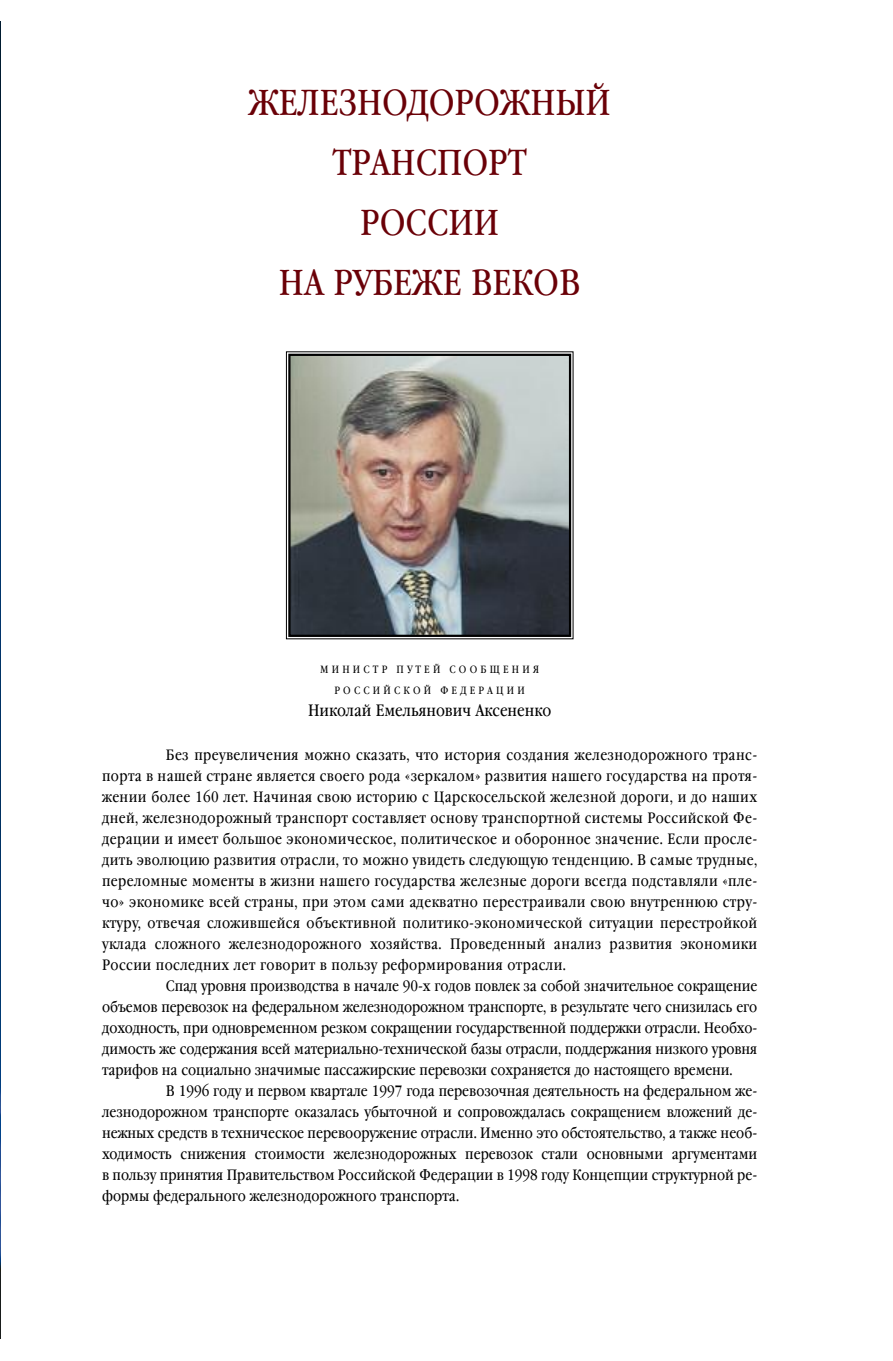
<style>
.page{position:relative;width:893px;height:1361px;background:#fff}
.page>*{position:absolute;margin:0;border:0;box-sizing:border-box;transform-origin:0 0}
.t1{font:36px/60px "Garamond Book Narrow C";color:#6a0007;text-align:center}
.t2{font:16.5px "Garamond Book Narrow C";color:#000}
.t3{font:15px "Garamond Book Narrow C";color:#000}
.t4{font:15px "Garamond Book Narrow C";letter-spacing:.025em;color:#000}
.t5{font:10.5px/21px "Garamond Book Narrow C";letter-spacing:.305em;color:#000;text-align:center}
</style>
<div class="page">
<img style="left:291px;top:357px;width:277px;height:277px">
<div style="left:288px;top:354px;width:283px;height:283px;border:2px solid #000"></div>
<img style="left:0;top:21px;width:1px;height:1317px">
<h1 class="t1" style="left:248px;top:72px;width:364px">ЖЕЛЕЗНОДОРОЖНЫЙ<br>ТРАНСПОРТ<br>РОССИИ<br>НА РУБЕЖЕ ВЕКОВ</h1>
<p class="t5" style="left:320px;top:658px;width:220px">МИНИСТР ПУТЕЙ СООБЩЕНИЯ<br>РОССИЙСКОЙ ФЕДЕРАЦИИ</p>
<p class="t2" style="left:308px;top:701px;width:245px">Николай Емельянович Аксененко</p>
<p class="t4" style="left:166px;top:746px;width:593px">Без преувеличения можно сказать, что история создания железнодорожного транс-</p>
<p class="t4" style="left:102px;top:767px;width:656px">порта в нашей стране является своего рода «зеркалом» развития нашего государства на протя-</p>
<p class="t4" style="left:102px;top:788px;width:656px">жении более 160 лет. Начиная свою историю с Царскосельской железной дороги, и до наших</p>
<p class="t4" style="left:102px;top:809px;width:656px">дней, железнодорожный транспорт составляет основу транспортной системы Российской Фе-</p>
<p class="t4" style="left:102px;top:830px;width:656px">дерации и имеет большое экономическое, политическое и оборонное значение. Если просле-</p>
<p class="t4" style="left:102px;top:851px;width:656px">дить эволюцию развития отрасли, то можно увидеть следующую тенденцию. В самые трудные,</p>
<p class="t4" style="left:102px;top:872px;width:656px">переломные моменты в жизни нашего государства железные дороги всегда подставляли «пле-</p>
<p class="t4" style="left:102px;top:893px;width:656px">чо» экономике всей страны, при этом сами адекватно перестраивали свою внутреннюю стру-</p>
<p class="t4" style="left:102px;top:914px;width:656px">ктуру, отвечая сложившейся объективной политико-экономической ситуации перестройкой</p>
<p class="t4" style="left:102px;top:935px;width:656px">уклада сложного железнодорожного хозяйства. Проведенный анализ развития экономики</p>
<p class="t4" style="left:102px;top:956px;width:465px">России последних лет говорит в пользу реформирования отрасли.</p>
<p class="t3" style="left:166px;top:977px;width:593px">Спад уровня производства в начале 90-х годов повлек за собой значительное сокращение</p>
<p class="t3" style="left:102px;top:998px;width:656px">объемов перевозок на федеральном железнодорожном транспорте, в результате чего снизилась его</p>
<p class="t3" style="left:102px;top:1019px;width:656px">доходность, при одновременном резком сокращении государственной поддержки отрасли. Необхо-</p>
<p class="t3" style="left:102px;top:1040px;width:656px">димость же содержания всей материально-технической базы отрасли, поддержания низкого уровня</p>
<p class="t3" style="left:102px;top:1061px;width:632px">тарифов на социально значимые пассажирские перевозки сохраняется до настоящего времени.</p>
<p class="t3" style="left:166px;top:1082px;width:593px">В 1996 году и первом квартале 1997 года перевозочная деятельность на федеральном же-</p>
<p class="t3" style="left:102px;top:1103px;width:656px">лезнодорожном транспорте оказалась убыточной и сопровождалась сокращением вложений де-</p>
<p class="t3" style="left:102px;top:1124px;width:656px">нежных средств в техническое перевооружение отрасли. Именно это обстоятельство, а также необ-</p>
<p class="t3" style="left:102px;top:1145px;width:656px">ходимость снижения стоимости железнодорожных перевозок стали основными аргументами</p>
<p class="t3" style="left:102px;top:1166px;width:656px">в пользу принятия Правительством Российской Федерации в 1998 году Концепции структурной ре-</p>
<p class="t3" style="left:102px;top:1187px;width:358px">формы федерального железнодорожного транспорта.</p>
</div>
